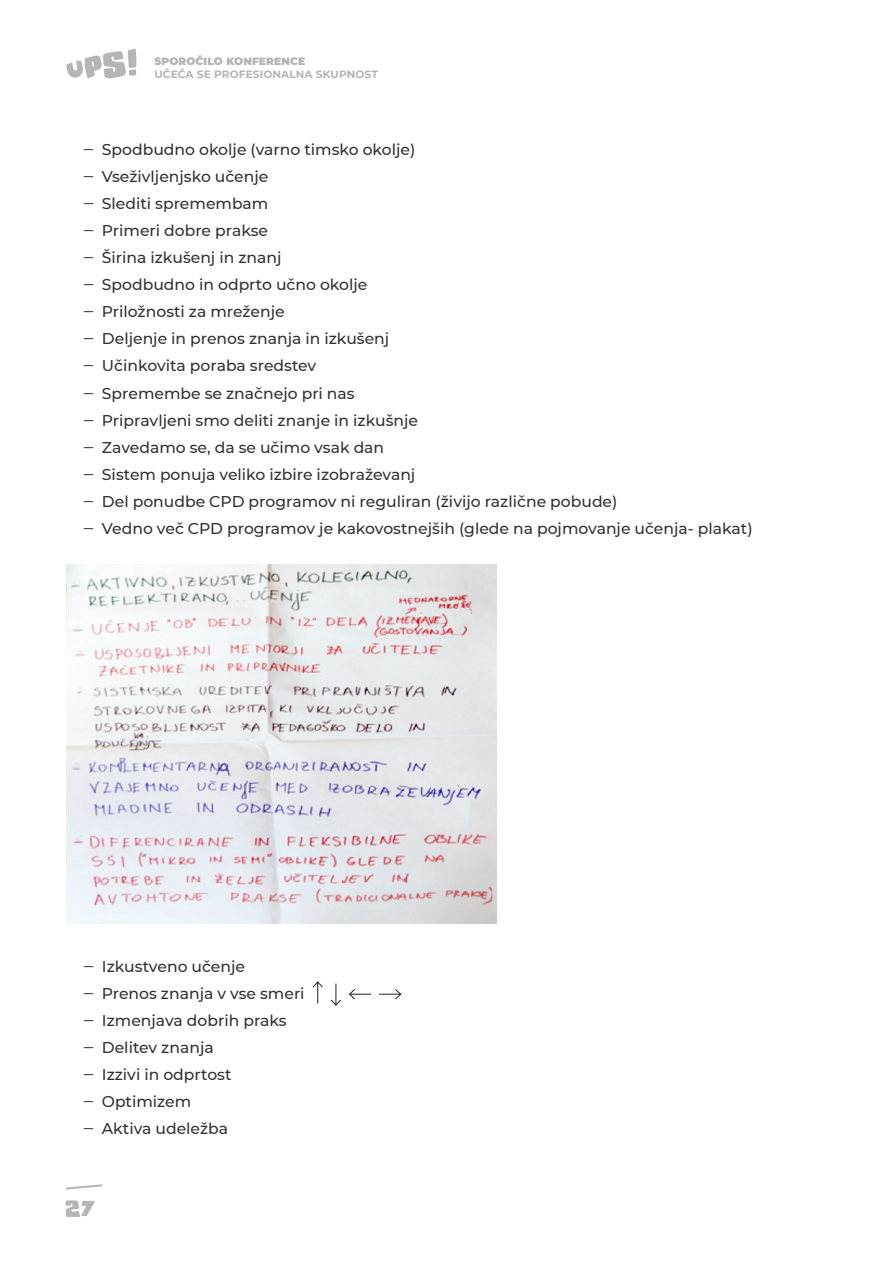
<style>
.page{position:relative;width:893px;height:1263px;background:#fff}
.page>*{position:absolute;margin:0;border:0;box-sizing:border-box;transform-origin:0 0}
.t1{font:24px "Snaps Taste";color:#b5b5b5}
.t2{font:500 15.6px/27px "Montserrat";color:#333}
.t3{font:700 10.5px "Montserrat";letter-spacing:.01em;color:#b5b5b5}
.t4{font:900 10.5px "Montserrat";letter-spacing:.01em;color:#b5b5b5}
</style>
<div class="page">
<svg style="left:66px;top:1184px;width:37px;height:6px"></svg>
<svg style="left:66px;top:48px;width:70px;height:30px"></svg>
<img style="left:66px;top:565px;width:430px;height:359px">
<svg style="left:312px;top:981px;width:11px;height:22px"></svg>
<svg style="left:330px;top:983px;width:11px;height:23px"></svg>
<svg style="left:349px;top:989px;width:22px;height:11px"></svg>
<svg style="left:379px;top:989px;width:23px;height:11px"></svg>
<p class="t4" style="left:154px;top:54px;width:152px">SPOROČILO KONFERENCE</p>
<p class="t3" style="left:154px;top:67px;width:225px">UČEČA SE PROFESIONALNA SKUPNOST</p>
<p class="t2" style="left:83px;top:136px;width:671px">‒ Spodbudno okolje (varno timsko okolje)<br>‒ Vseživljenjsko učenje<br>‒ Slediti spremembam<br>‒ Primeri dobre prakse<br>‒ Širina izkušenj in znanj<br>‒ Spodbudno in odprto učno okolje<br>‒ Priložnosti za mreženje<br>‒ Deljenje in prenos znanja in izkušenj<br>‒ Učinkovita poraba sredstev<br>‒ Spremembe se značnejo pri nas<br>‒ Pripravljeni smo deliti znanje in izkušnje<br>‒ Zavedamo se, da se učimo vsak dan<br>‒ Sistem ponuja veliko izbire izobraževanj<br>‒ Del ponudbe CPD programov ni reguliran (živijo različne pobude)<br>‒ Vedno več CPD programov je kakovostnejših (glede na pojmovanje učenja- plakat)</p>
<p class="t2" style="left:83px;top:953px;width:223px">‒ Izkustveno učenje<br>‒ Prenos znanja v vse smeri ‒ Izmenjava dobrih praks<br>‒ Delitev znanja<br>‒ Izzivi in odprtost<br>‒ Optimizem<br>‒ Aktiva udeležba</p>
<h1 class="t1" style="left:65px;top:1195px;width:32px">27</h1>
</div>
